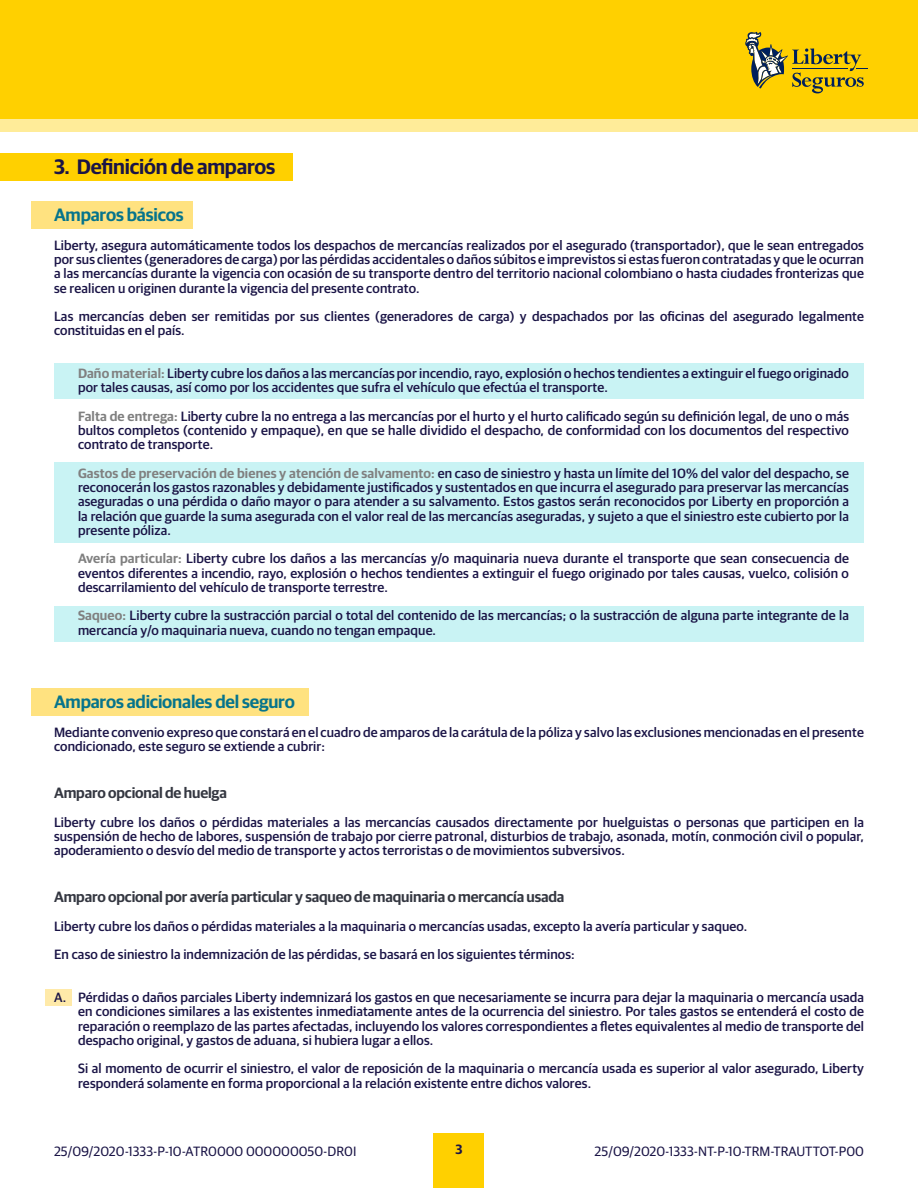
<style>
.page{position:relative;width:918px;height:1188px;background:#fff}
.page>*{position:absolute;margin:0;border:0;box-sizing:border-box;transform-origin:0 0}
.t1{font:600 21px "Guardian Sans";letter-spacing:-.01em;color:#1a1446}
.t2{font:600 18px "Guardian Sans";letter-spacing:-.01em;color:#06748c}
.t3{font:600 15px "Guardian Sans";letter-spacing:-.01em;color:#343741}
.t4{font:500 13.5px/14.2px "Guardian Sans";letter-spacing:.01em;color:#1a1446;text-align:justify}
.t5{font:13.5px "Guardian Sans";color:#1a1446}
.t6{font:600 13.5px "Guardian Sans";color:#1a1446}
.s1{font-weight:600;color:#808080}
</style>
<div class="page">
<div style="left:0;top:0;width:918px;height:132px;background:#ffec99"></div>
<div style="left:434px;top:1134px;width:50px;height:54px;background:#ffd000"></div>
<div style="left:0;top:0;width:918px;height:119px;background:#ffd000"></div>
<svg style="left:745px;top:32px;width:123px;height:61px"></svg>
<div style="left:54px;top:363px;width:810px;height:36px;background:#c9f3f4"></div>
<div style="left:54px;top:606px;width:810px;height:36px;background:#c9f3f4"></div>
<div style="left:54px;top:462px;width:810px;height:81px;background:#c9f3f4"></div>
<div style="left:45px;top:989px;width:27px;height:16px;background:#ffeaa9"></div>
<div style="left:32px;top:201px;width:162px;height:28px;background:#ffe280"></div>
<div style="left:0;top:153px;width:292px;height:27px;background:#ffd000"></div>
<div style="left:32px;top:688px;width:277px;height:28px;background:#ffe280"></div>
<h1 class="t1" style="left:54px;top:151px;width:223px">3. Definición de amparos</h1>
<h2 class="t2" style="left:54px;top:202px;width:131px">Amparos básicos</h2>
<p class="t4" style="left:54px;top:237px;width:811px">Liberty, asegura automáticamente todos los despachos de mercancías realizados por el asegurado (transportador), que le sean entregados por sus clientes (generadores de carga) por las pérdidas accidentales o daños súbitos e imprevistos si estas fueron contratadas y que le ocurran a las mercancías durante la vigencia con ocasión de su transporte dentro del territorio nacional colombiano o hasta ciudades fronterizas que se realicen u originen durante la vigencia del presente contrato.</p>
<p class="t4" style="left:54px;top:308px;width:812px">Las mercancías deben ser remitidas por sus clientes (generadores de carga) y despachados por las oficinas del asegurado legalmente constituidas en el país.</p>
<p class="t4" style="left:78px;top:365px;width:773px"><span class="s1">Daño material:</span> Liberty cubre los daños a las mercancías por incendio, rayo, explosión o hechos tendientes a extinguir el fuego originado por tales causas, así como por los accidentes que sufra el vehículo que efectúa el transporte.</p>
<p class="t4" style="left:78px;top:408px;width:773px"><span class="s1">Falta de entrega:</span> Liberty cubre la no entrega a las mercancías por el hurto y el hurto calificado según su definición legal, de uno o más bultos completos (contenido y empaque), en que se halle dividido el despacho, de conformidad con los documentos del respectivo contrato de transporte.</p>
<p class="t4" style="left:78px;top:465px;width:773px"><span class="s1">Gastos de preservación de bienes y atención de salvamento:</span> en caso de siniestro y hasta un límite del 10% del valor del despacho, se reconocerán los gastos razonables y debidamente justificados y sustentados en que incurra el asegurado para preservar las mercancías aseguradas o una pérdida o daño mayor o para atender a su salvamento. Estos gastos serán reconocidos por Liberty en proporción a la relación que guarde la suma asegurada con el valor real de las mercancías aseguradas, y sujeto a que el siniestro este cubierto por la presente póliza.</p>
<p class="t4" style="left:78px;top:551px;width:773px"><span class="s1">Avería particular:</span> Liberty cubre los daños a las mercancías y/o maquinaria nueva durante el transporte que sean consecuencia de eventos diferentes a incendio, rayo, explosión o hechos tendientes a extinguir el fuego originado por tales causas, vuelco, colisión o descarrilamiento del vehículo de transporte terrestre.</p>
<p class="t4" style="left:78px;top:608px;width:772px"><span class="s1">Saqueo:</span> Liberty cubre la sustracción parcial o total del contenido de las mercancías; o la sustracción de alguna parte integrante de la mercancía y/o maquinaria nueva, cuando no tengan empaque.</p>
<h2 class="t2" style="left:54px;top:689px;width:242px">Amparos adicionales del seguro</h2>
<p class="t4" style="left:54px;top:724px;width:812px">Mediante convenio expreso que constará en el cuadro de amparos de la carátula de la póliza y salvo las exclusiones mencionadas en el presente condicionado, este seguro se extiende a cubrir:</p>
<p class="t3" style="left:54px;top:782px;width:174px">Amparo opcional de huelga</p>
<p class="t4" style="left:54px;top:814px;width:812px">Liberty cubre los daños o pérdidas materiales a las mercancías causados directamente por huelguistas o personas que participen en la suspensión de hecho de labores, suspensión de trabajo por cierre patronal, disturbios de trabajo, asonada, motín, conmoción civil o popular, apoderamiento o desvío del medio de transporte y actos terroristas o de movimientos subversivos.</p>
<p class="t3" style="left:54px;top:886px;width:512px">Amparo opcional por avería particular y saqueo de maquinaria o mercancía usada</p>
<p class="t4" style="left:54px;top:911px;width:695px;line-height:28.5px">Liberty cubre los daños o pérdidas materiales a la maquinaria o mercancías usadas, excepto la avería particular y saqueo.<br>En caso de siniestro la indemnización de las pérdidas, se basará en los siguientes términos:</p>
<p class="t4" style="left:78px;top:989px;width:788px;text-indent:-24px">A. Pérdidas o daños parciales Liberty indemnizará los gastos en que necesariamente se incurra para dejar la maquinaria o mercancía usada en condiciones similares a las existentes inmediatamente antes de la ocurrencia del siniestro. Por tales gastos se entenderá el costo de reparación o reemplazo de las partes afectadas, incluyendo los valores correspondientes a fletes equivalentes al medio de transporte del despacho original, y gastos de aduana, si hubiera lugar a ellos.</p>
<p class="t4" style="left:78px;top:1060px;width:787px">Si al momento de ocurrir el siniestro, el valor de reposición de la maquinaria o mercancía usada es superior al valor asegurado, Liberty responderá solamente en forma proporcional a la relación existente entre dichos valores.</p>
<p class="t5" style="left:54px;top:1142px;width:304px">25/09/2020-1333-P-10-ATR0000 000000050-DR0I</p>
<p class="t6" style="left:455px;top:1139px;width:9px">3</p>
<p class="t5" style="left:595px;top:1142px;width:271px">25/09/2020-1333-NT-P-10-TRM-TRAUTTOT-P00</p>
</div>
